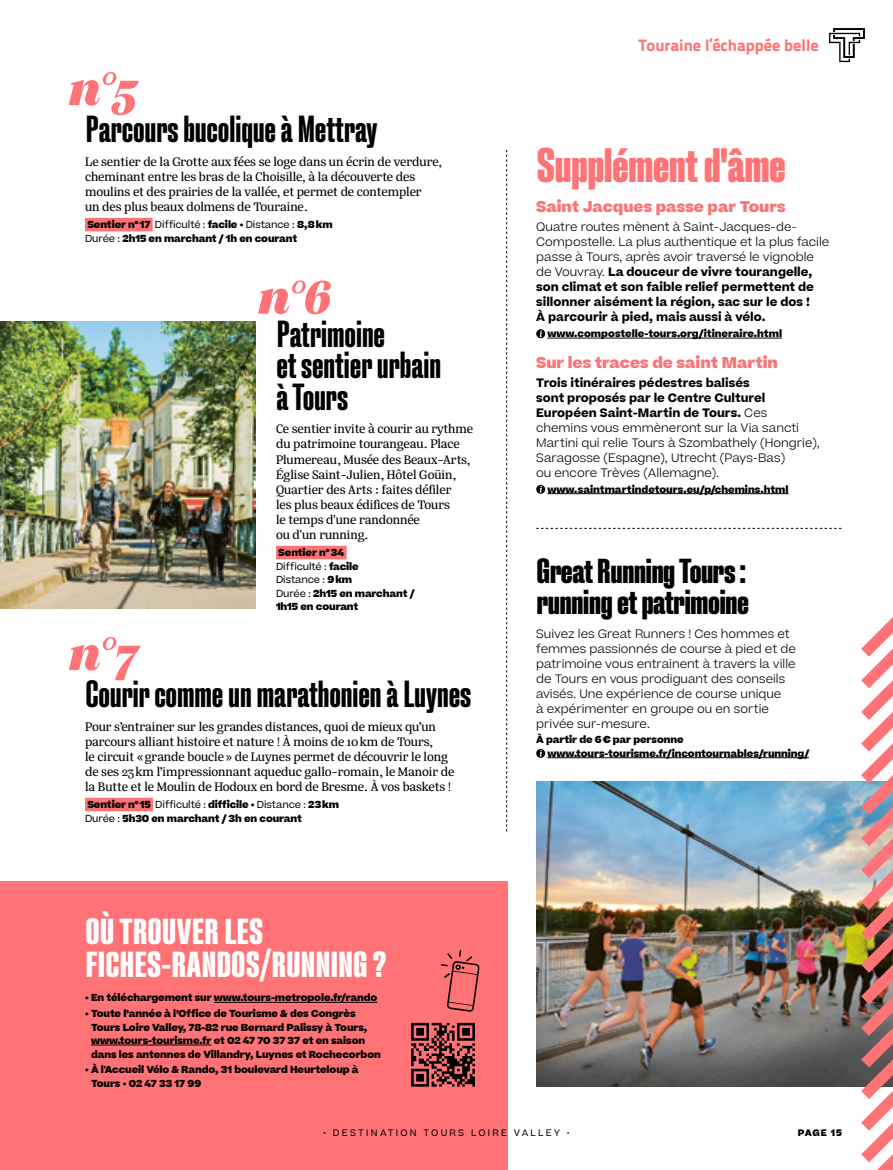
<style>
.page{position:relative;width:893px;height:1170px;background:#fff}
.page>*{position:absolute;margin:0;border:0;box-sizing:border-box;transform-origin:0 0}
.t1{font:italic 900 52.2px "Silva Display";color:#ff7376}
.t2{font:700 condensed 48px "Fixture";letter-spacing:-.035em;color:#ff7376}
.t3{font:600 condensed 37.5px/31.5px "Fixture";letter-spacing:-.025em;color:#000}
.t4{font:700 condensed 36px/33px "Fixture";letter-spacing:-.015em;color:#fff}
.t5{font:700 condensed 34.5px/31.5px "Fixture";letter-spacing:-.035em;color:#000}
.t6{font:16.5px "Titillium Text 22 L 999 wt";color:#ff7376}
.t7{font:800 15px "Beatrice";color:#ff7376}
.t8{font:13.5px/15px "Silva Text";letter-spacing:-.01em;color:#000}
.t9{font:300 11.7px/15px "Beatrice";color:#000}
.t10{font:700 11.7px/15px "Beatrice";color:#000}
.t11{font:800 9.75px/13.5px "Beatrice";letter-spacing:-.01em;color:#000}
.t12{font:9px "Beatrice";letter-spacing:.25em;color:#000}
.t13{font:800 9px "Beatrice";letter-spacing:.08em;color:#000}
.s1{font-weight:400}
.s2{font-weight:300}
.s3{font-weight:700}
</style>
<div class="page">
<svg style="left:829px;top:28px;width:36px;height:34px"></svg>
<img style="left:536px;top:781px;width:313px;height:305px">
<img style="left:0;top:321px;width:256px;height:287px">
<div style="left:85px;top:218px;width:68px;height:13px;background:#ff7376"></div>
<div style="left:85px;top:797px;width:68px;height:14px;background:#ff7376"></div>
<div style="left:276px;top:545px;width:71px;height:14px;background:#ff7376"></div>
<hr style="left:547px;top:338px;width:235px;height:1px;background:#000">
<hr style="left:547px;top:493px;width:242px;height:1px;background:#000">
<svg style="left:536px;top:329px;width:9px;height:9px"></svg>
<svg style="left:536px;top:485px;width:9px;height:9px"></svg>
<hr style="left:547px;top:757px;width:262px;height:1px;background:#000">
<svg style="left:536px;top:748px;width:9px;height:9px"></svg>
<svg style="left:506px;top:150px;width:1px;height:681px"></svg>
<svg style="left:536px;top:528px;width:305px;height:1px"></svg>
<div style="left:0;top:881px;width:507px;height:288px;background:#ff7376"></div>
<hr style="left:214px;top:1001px;width:163px;height:1px;background:#000">
<hr style="left:91px;top:1044px;width:120px;height:1px;background:#000">
<svg style="left:441px;top:950px;width:39px;height:61px"></svg>
<svg style="left:411px;top:1022px;width:64px;height:64px"></svg>
<img style="left:849px;top:617px;width:44px;height:552px">
<h1 class="t1" style="left:67px;top:54px;width:70px">n°5</h1>
<h3 class="t3" style="left:85px;top:114px;width:294px">Parcours bucolique à Mettray</h3>
<p class="t8" style="left:85px;top:154px;width:358px">Le sentier de la Grotte aux fées se loge dans un écrin de verdure, cheminant entre les bras de la Choisille, à la découverte des moulins et des prairies de la vallée, et permet de contempler<br>un des plus beaux dolmens de Touraine.</p>
<p class="t11" style="left:85px;top:218px;width:249px">Sentier n°17 <span class="s1">Difficulté :</span> facile • <span class="s1">Distance :</span> 8,8km<br><span class="s1">Durée :</span> 2h15 en marchant / 1h en courant</p>
<h1 class="t1" style="left:256px;top:262px;width:74px">n°6</h1>
<h3 class="t3" style="left:276px;top:318px;width:167px">Patrimoine etsentier urbain àTours</h3>
<p class="t8" style="left:276px;top:421px;width:198px">Ce sentier invite à courir au rythme du patrimoine tourangeau. Place<br>Plumereau, Musée des Beaux-Arts,<br>Église Saint-Julien, Hôtel Goüin,<br>Quartier des Arts : faites défiler<br>les plus beaux édifices de Tours<br>le temps d'une randonnée<br>ou d'un running.</p>
<p class="t11" style="left:276px;top:546px;width:140px">Sentier n°34<br><span class="s1">Difficulté :</span> facile<br><span class="s1">Distance :</span> 9km<br><span class="s1">Durée :</span> 2h15 en marchant /<br>1h15 en courant</p>
<h1 class="t1" style="left:67px;top:618px;width:71px">n°7</h1>
<h3 class="t3" style="left:85px;top:678px;width:388px">Courir comme un marathonien à Luynes</h3>
<p class="t8" style="left:85px;top:718px;width:370px">Pour s’entrainer sur les grandes distances, quoi de mieux qu’un parcours alliant histoire et nature ! À moins de 10km de Tours,<br>le circuit «grande boucle » de Luynes permet de découvrir le long de ses 23km l’impressionnant aqueduc gallo-romain, le Manoir de la Butte et le Moulin de Hodoux en bord de Bresme. À vos baskets !</p>
<p class="t11" style="left:85px;top:798px;width:255px">Sentier n°15 <span class="s1">Difficulté :</span> difficile • <span class="s1">Distance :</span> 23km<br><span class="s1">Durée :</span> 5h30 en marchant / 3h en courant</p>
<h3 class="t4" style="left:85px;top:915px;width:303px">OÙ TROUVER LES<br>FICHES-RANDOS/RUNNING ?</h3>
<p class="t11" style="left:85px;top:991px;width:294px">• En téléchargement sur www.tours-metropole.fr/rando</p>
<p class="t11" style="left:91px;top:1006px;width:291px;text-indent:-6px">• Toute l’année à l’Office de Tourisme &amp; des Congrès Tours Loire Valley, 78-82 rue Bernard Palissy à Tours, www.tours-tourisme.fr et 02 47 70 37 37 et en saison dans les antennes de Villandry, Luynes et Rochecorbon</p>
<p class="t11" style="left:91px;top:1062px;width:269px;text-indent:-6px">• À l'Accueil Vélo &amp; Rando, 31 boulevard Heurteloup à<br>Tours • 02 47 33 17 99</p>
<p class="t6" style="left:639px;top:32px;width:182px">Touraine l’échappée belle</p>
<h2 class="t2" style="left:536px;top:134px;width:252px">Supplément d'âme</h2>
<p class="t7" style="left:536px;top:196px;width:251px">Saint Jacques passe par Tours</p>
<p class="t10" style="left:536px;top:220px;width:294px"><span class="s2">Quatre routes mènent à Saint-Jacques-de-Compostelle. La plus authentique et la plus facile passe à Tours, après avoir traversé le vignoble de Vouvray.</span> La douceur de vivre tourangelle, son climat et son faible relief permettent de sillonner aisément la région, sac sur le dos !<br>À parcourir à pied, mais aussi à vélo.</p>
<p class="t11" style="left:547px;top:327px;width:236px">www.compostelle-tours.org/itineraire.html</p>
<p class="t7" style="left:536px;top:352px;width:243px">Sur les traces de saint Martin</p>
<p class="t9" style="left:536px;top:375px;width:285px"><span class="s3">Trois itinéraires pédestres balisés<br>sont proposés par le Centre Culturel Européen Saint-Martin de Tours.</span> Ces chemins vous emmèneront sur la Via sancti Martini qui relie Tours à Szombathely (Hongrie), Saragosse (Espagne), Utrecht (Pays-Bas)<br>ou encore Trèves (Allemagne).</p>
<p class="t11" style="left:547px;top:482px;width:243px">www.saintmartindetours.eu/p/chemins.html</p>
<h3 class="t5" style="left:536px;top:554px;width:215px">Great Running Tours: running et patrimoine</h3>
<p class="t9" style="left:536px;top:625px;width:261px">Suivez les Great Runners ! Ces hommes et femmes passionnés de course à pied et de patrimoine vous entrainent à travers la ville de Tours en vous prodiguant des conseils avisés. Une expérience de course unique<br>à expérimenter en groupe ou en sortie privée sur-mesure.</p>
<p class="t11" style="left:547px;top:733px;width:263px;text-indent:-11px">À partir de 6€ par personne www.tours-tourisme.fr/incontournables/running/</p>
<p class="t12" style="left:323px;top:1126px;width:248px">• DESTINATION TOURS LOIRE VALLEY •</p>
<p class="t13" style="left:798px;top:1126px;width:46px">PAGE 15</p>
</div>
